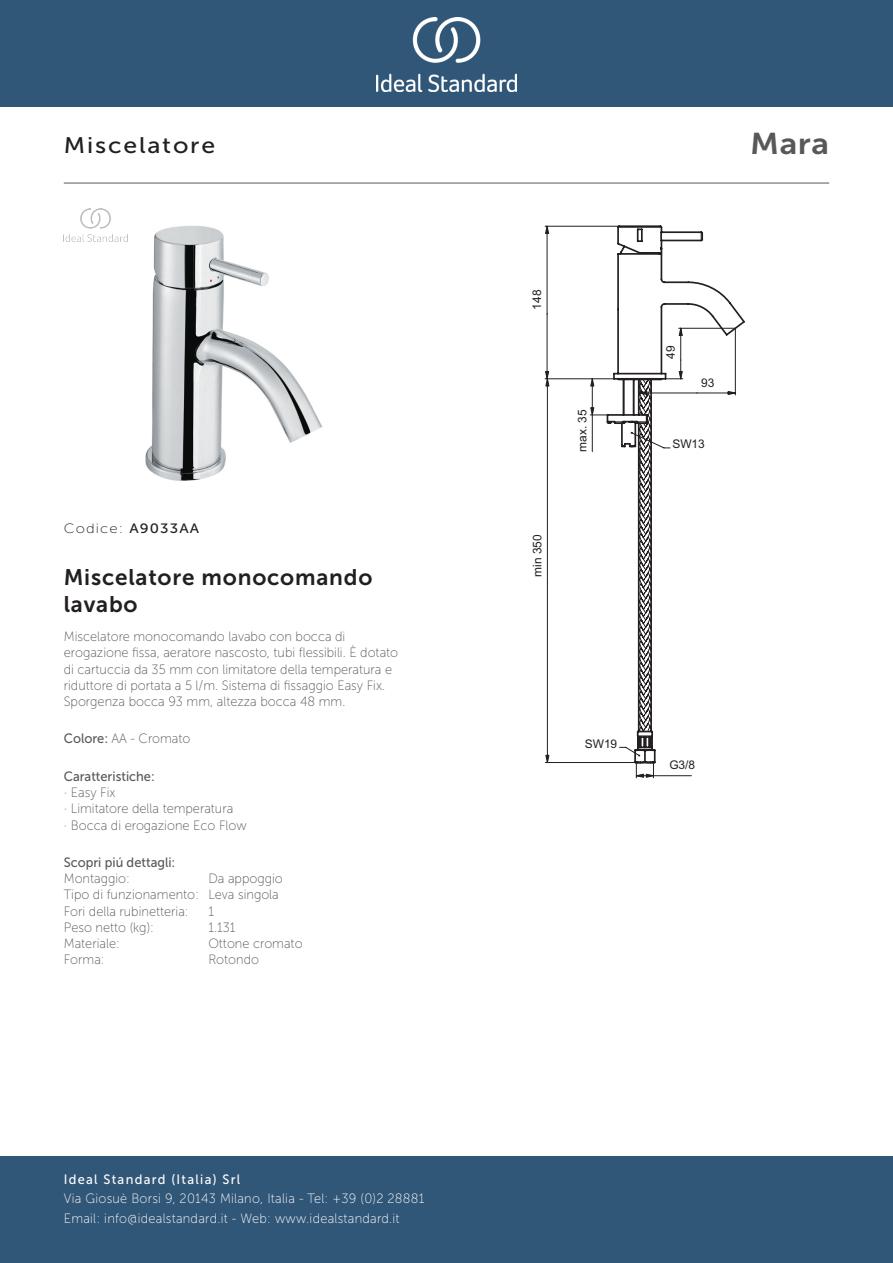
<style>
.page{position:relative;width:893px;height:1263px;background:#fff}
.page>*{position:absolute;margin:0;border:0;box-sizing:border-box;transform-origin:0 0}
._001_Produkttyp{font:30px "Museo Sans 700";color:#57585a;scale:1.1 1}
.Article_Name{font:22.5px/27px "Museo Sans 700";letter-spacing:.035em;color:#231f20}
.t1{font:22.5px "Museo Sans 500";letter-spacing:.075em;color:#231f20;scale:1.1 1}
.Marketing_Descriptio{font:13.5px/16.2px "Museo Sans 100";color:#57585a;scale:.95 1}
.t2{font:13.5px/19.5px "Museo Sans 100";letter-spacing:.02em;color:#fff;scale:.95 1}
.Features{font:13.5px/16.2px "Museo Sans 100";color:#57585a;scale:.95 1}
.Operation_Type{font:13.5px "Museo Sans 100";color:#57585a;scale:.95 1}
.t3{font:13.5px "Museo Sans 500";letter-spacing:.1em;color:#fff;scale:.95 1}
.Tap_Holes{font:13.5px "Museo Sans 100";color:#57585a;scale:.95 1}
.Material{font:13.5px "Museo Sans 100";color:#57585a;scale:.95 1}
.Mounting{font:13.5px "Museo Sans 100";color:#57585a;scale:.95 1}
.Net_Weight__kg{font:13.5px "Museo Sans 100";color:#57585a;scale:.95 1}
.t4{font:13.5px "Museo Sans 500";color:#57585a;scale:.95 1}
.Colour{font:13.5px "Museo Sans 100";color:#57585a;scale:.95 1}
.t5{font:13.5px "Museo Sans 100";letter-spacing:.075em;color:#231f20;scale:1.1 1}
.Shape{font:13.5px "Museo Sans 100";color:#57585a;scale:.95 1}
.t6{font:12px "Arial";color:#231f20}
.s1{font-family:"Museo Sans 500"}
</style>
<div class="page">
<div style="left:0;top:1157px;width:893px;height:106px;background:#305678"></div>
<div style="left:0;top:0;width:893px;height:107px;background:#305678"></div>
<img style="left:376px;top:18px;width:141px;height:73px">
<hr style="left:64px;top:183px;width:765px;height:1px;background:#57585a">
<img style="left:145px;top:226px;width:178px;height:254px">
<svg style="left:637px;top:225px;width:108px;height:521px"></svg>
<svg style="left:544px;top:225px;width:93px;height:538px"></svg>
<svg style="left:619px;top:746px;width:73px;height:32px"></svg>
<svg style="left:590px;top:327px;width:146px;height:404px"></svg>
<img style="left:65px;top:208px;width:63px;height:34px">
<p class="t1" style="left:64px;top:133px;width:139px">Miscelatore</p>
<p class="_001_Produkttyp" style="left:750px;top:127px;width:73px">Mara</p>
<p class="t5" style="left:64px;top:521px;width:125px">Codice: <span class="s1">A9033AA</span></p>
<p class="Article_Name" style="left:64px;top:564px;width:310px">Miscelatore monocomando lavabo</p>
<p class="Marketing_Descriptio" style="left:64px;top:629px;width:353px">Miscelatore monocomando lavabo con bocca di erogazione fissa, aeratore nascosto, tubi flessibili. È dotato di cartuccia da 35 mm con limitatore della temperatura e riduttore di portata a 5 l/m. Sistema di fissaggio Easy Fix.<br>Sporgenza bocca 93 mm, altezza bocca 48 mm.</p>
<p class="Colour" style="left:64px;top:732px;width:135px"><span class="s1">Colore:</span> AA - Cromato</p>
<p class="Features" style="left:64px;top:768px;width:194px"><span class="s1">Caratteristiche:<br></span>· Easy Fix<br>· Limitatore della temperatura<br>· Bocca di erogazione Eco Flow</p>
<p class="t4" style="left:64px;top:855px;width:119px">Scopri piú dettagli:</p>
<p class="Mounting" style="left:64px;top:871px;width:71px">Montaggio:</p>
<p class="Mounting" style="left:208px;top:871px;width:80px">Da appoggio</p>
<p class="Operation_Type" style="left:64px;top:887px;width:228px">Tipo di funzionamento: Leva singola</p>
<p class="Tap_Holes" style="left:64px;top:904px;width:133px">Fori della rubinetteria:</p>
<p class="Tap_Holes" style="left:208px;top:904px;width:7px">1</p>
<p class="Net_Weight__kg" style="left:64px;top:920px;width:96px">Peso netto (kg):</p>
<p class="Net_Weight__kg" style="left:208px;top:920px;width:30px">1.131</p>
<p class="Material" style="left:64px;top:936px;width:61px">Materiale:</p>
<p class="Material" style="left:208px;top:936px;width:101px">Ottone cromato</p>
<p class="Shape" style="left:64px;top:952px;width:45px">Forma:</p>
<p class="Shape" style="left:208px;top:952px;width:55px">Rotondo</p>
<p class="t3" style="left:64px;top:1172px;width:187px">Ideal Standard (Italia) Srl</p>
<p class="t2" style="left:64px;top:1189px;width:381px">Via Giosuè Borsi 9, 20143 Milano, Italia - Tel: +39 (0)2 28881<br>Email: info@idealstandard.it - Web: www.idealstandard.it</p>
<p class="t6" style="left:529px;top:310px;width:21px;rotate:-90deg">148</p>
<p class="t6" style="left:529px;top:577px;width:44px;rotate:-90deg">min 350</p>
<p class="t6" style="left:574px;top:452px;width:44px;rotate:-90deg">max. 35</p>
<p class="t6" style="left:663px;top:359px;width:15px;rotate:-90deg">49</p>
<p class="t6" style="left:701px;top:375px;width:15px">93</p>
<p class="t6" style="left:672px;top:436px;width:34px">SW13</p>
<p class="t6" style="left:585px;top:736px;width:34px">SW19</p>
<p class="t6" style="left:669px;top:757px;width:27px">G3/8</p>
</div>
